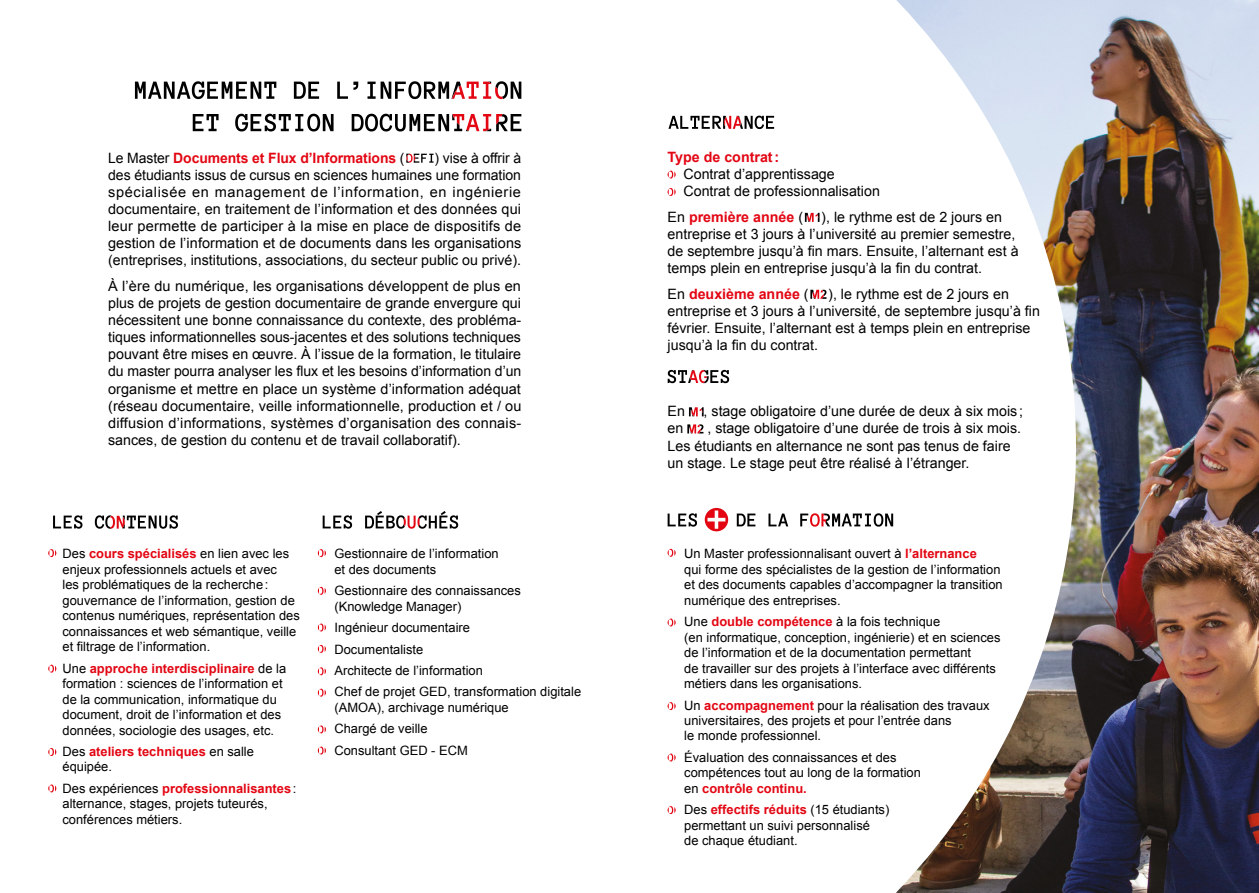
<style>
.page{position:relative;width:1259px;height:893px;background:#fff}
.page>*{position:absolute;margin:0;border:0;box-sizing:border-box;transform-origin:0 0}
.t1{font:14.25px/17.1px "Arial";color:#000}
.t2{font:700 14.25px "Arial";color:#e30613}
.t3{font:12.9px/15.5px "Arial";color:#000}
.s1{font-weight:400;color:#000}
.s2{font-weight:700;color:#e30613}
</style>
<div class="page">
<img style="left:896px;top:0;width:363px;height:893px">
<svg style="left:406px;top:154px;width:27px;height:9px"></svg>
<svg style="left:805px;top:213px;width:14px;height:9px"></svg>
<svg style="left:810px;top:290px;width:16px;height:9px"></svg>
<svg style="left:689px;top:407px;width:14px;height:9px"></svg>
<svg style="left:687px;top:424px;width:16px;height:9px"></svg>
<div style="left:705px;top:508px;width:23px;height:23px;background:#e30512;border-radius:50%"></div>
<svg style="left:667px;top:510px;width:226px;height:19px"></svg>
<svg style="left:323px;top:511px;width:135px;height:18px"></svg>
<svg style="left:667px;top:370px;width:62px;height:13px"></svg>
<svg style="left:53px;top:515px;width:125px;height:14px"></svg>
<svg style="left:668px;top:116px;width:106px;height:13px"></svg>
<svg style="left:135px;top:81px;width:386px;height:18px"></svg>
<svg style="left:193px;top:114px;width:328px;height:17px"></svg>
<svg style="left:48px;top:549px;width:8px;height:8px"></svg>
<svg style="left:48px;top:665px;width:8px;height:8px"></svg>
<svg style="left:48px;top:748px;width:8px;height:8px"></svg>
<svg style="left:48px;top:784px;width:8px;height:8px"></svg>
<svg style="left:318px;top:549px;width:8px;height:8px"></svg>
<svg style="left:318px;top:587px;width:8px;height:8px"></svg>
<svg style="left:318px;top:623px;width:8px;height:9px"></svg>
<svg style="left:318px;top:645px;width:8px;height:8px"></svg>
<svg style="left:318px;top:667px;width:8px;height:8px"></svg>
<svg style="left:318px;top:689px;width:8px;height:8px"></svg>
<svg style="left:318px;top:725px;width:8px;height:8px"></svg>
<svg style="left:318px;top:746px;width:8px;height:9px"></svg>
<svg style="left:667px;top:549px;width:8px;height:8px"></svg>
<svg style="left:667px;top:188px;width:8px;height:8px"></svg>
<svg style="left:667px;top:171px;width:8px;height:8px"></svg>
<svg style="left:667px;top:618px;width:8px;height:8px"></svg>
<svg style="left:667px;top:702px;width:8px;height:8px"></svg>
<svg style="left:667px;top:753px;width:8px;height:9px"></svg>
<svg style="left:667px;top:806px;width:8px;height:8px"></svg>
<p class="t1" style="left:108px;top:149px;width:415px;text-align:justify;text-indent:326px">) vise à offrir à des étudiants issus de cursus en sciences humaines une formation spécialisée en management de l’information, en ingénierie documentaire, en traitement de l’information et des données qui leur permette de participer à la mise en place de dispositifs de gestion de l’information et de documents dans les organisations (entreprises, institutions, associations, du secteur public ou privé).</p>
<p class="t1" style="left:108px;top:277px;width:415px;text-align:justify">À l’ère du numérique, les organisations développent de plus en plus de projets de gestion documentaire de grande envergure qui nécessitent une bonne connaissance du contexte, des probléma&shy;tiques informationnelles sous-jacentes et des solutions techniques pouvant être mises en œuvre. À l’issue de la formation, le titulaire du master pourra analyser les flux et les besoins d’information d’un organisme et mettre en place un système d’information adéquat (réseau documentaire, veille informationnelle, production et / ou diffusion d’informations, systèmes d’organisation des connais&shy;sances, de gestion du contenu et de travail collaboratif).</p>
<p class="t2" style="left:108px;top:148px;width:298px"><span class="s1">Le Master</span> Documents et Flux d’Informations <span class="s1">(</span></p>
<p class="t3" style="left:63px;top:546px;width:239px">Des <span class="s2">cours spécialisés</span> en lien avec les enjeux professionnels actuels et avec<br>les problématiques de la recherche: gouvernance de l’information, gestion de contenus numériques, représentation des connaissances et web sémantique, veille et filtrage de l’information.</p>
<p class="t3" style="left:63px;top:660px;width:225px">Une <span class="s2">approche interdisciplinaire</span> de la formation : sciences de l’information et de la communication, informatique du document, droit de l’information et des données, sociologie des usages, etc.</p>
<p class="t3" style="left:63px;top:744px;width:193px">Des <span class="s2">ateliers techniques</span> en salle équipée.</p>
<p class="t3" style="left:63px;top:781px;width:235px">Des expériences <span class="s2">professionnalisantes</span>: alternance, stages, projets tuteurés, conférences métiers.</p>
<p class="t3" style="left:334px;top:546px;width:166px">Gestionnaire de l’information et des documents</p>
<p class="t3" style="left:334px;top:583px;width:188px">Gestionnaire des connaissances (Knowledge Manager)</p>
<p class="t3" style="left:334px;top:617px;width:248px;line-height:21.5px">Ingénieur documentaire<br>Documentaliste<br>Architecte de l’information<br>Chef de projet GED, transformation digitale</p>
<p class="t3" style="left:334px;top:697px;width:176px;line-height:21.5px">(AMOA), archivage numérique<br>Chargé de veille<br>Consultant GED - ECM</p>
<p class="t2" style="left:667px;top:148px;width:113px">Type de contrat:</p>
<p class="t1" style="left:683px;top:166px;width:198px">Contrat d’apprentissage<br>Contrat de professionnalisation</p>
<p class="t2" style="left:667px;top:208px;width:137px"><span class="s1">En</span> première année <span class="s1">(</span></p>
<p class="t1" style="left:667px;top:209px;width:352px;text-indent:154px">), le rythme est de 2 jours en entreprise et 3 jours à l’université au premier semestre, de septembre jusqu’à fin mars. Ensuite, l’alternant est à temps plein en entreprise jusqu’à la fin du contrat.</p>
<p class="t2" style="left:667px;top:284px;width:142px"><span class="s1">En</span> deuxième année <span class="s1">(</span></p>
<p class="t1" style="left:667px;top:285px;width:374px;text-indent:161px">), le rythme est de 2 jours en entreprise et 3 jours à l’université, de septembre jusqu’à fin février. Ensuite, l’alternant est à temps plein en entreprise jusqu’à la fin du contrat.</p>
<p class="t1" style="left:667px;top:403px;width:19px">En</p>
<p class="t1" style="left:703px;top:403px;width:321px">, stage obligatoire d’une durée de deux à six mois ;</p>
<p class="t1" style="left:667px;top:420px;width:17px">en</p>
<p class="t1" style="left:667px;top:420px;width:355px;text-indent:40px">, stage obligatoire d’une durée de trois à six mois.<br>Les étudiants en alternance ne sont pas tenus de faire un stage. Le stage peut être réalisé à l’étranger.</p>
<p class="t3" style="left:684px;top:546px;width:320px">Un Master professionnalisant ouvert à <span class="s2">l’alternance<br></span>qui forme des spécialistes de la gestion de l’information et des documents capables d’accompagner la transition numérique des entreprises.</p>
<p class="t3" style="left:684px;top:614px;width:318px">Une <span class="s2">double compétence</span> à la fois technique<br>(en informatique, conception, ingénierie) et en sciences de l’information et de la documentation permettant<br>de travailler sur des projets à l’interface avec différents métiers dans les organisations.</p>
<p class="t3" style="left:684px;top:697px;width:307px">Un <span class="s2">accompagnement</span> pour la réalisation des travaux universitaires, des projets et pour l’entrée dans<br>le monde professionnel.</p>
<p class="t3" style="left:684px;top:750px;width:238px">Évaluation des connaissances et des compétences tout au long de la formation en <span class="s2">contrôle continu.</span></p>
<p class="t3" style="left:684px;top:802px;width:207px">Des <span class="s2">effectifs réduits</span> (15 étudiants) permettant un suivi personnalisé<br>de chaque étudiant.</p>
</div>
